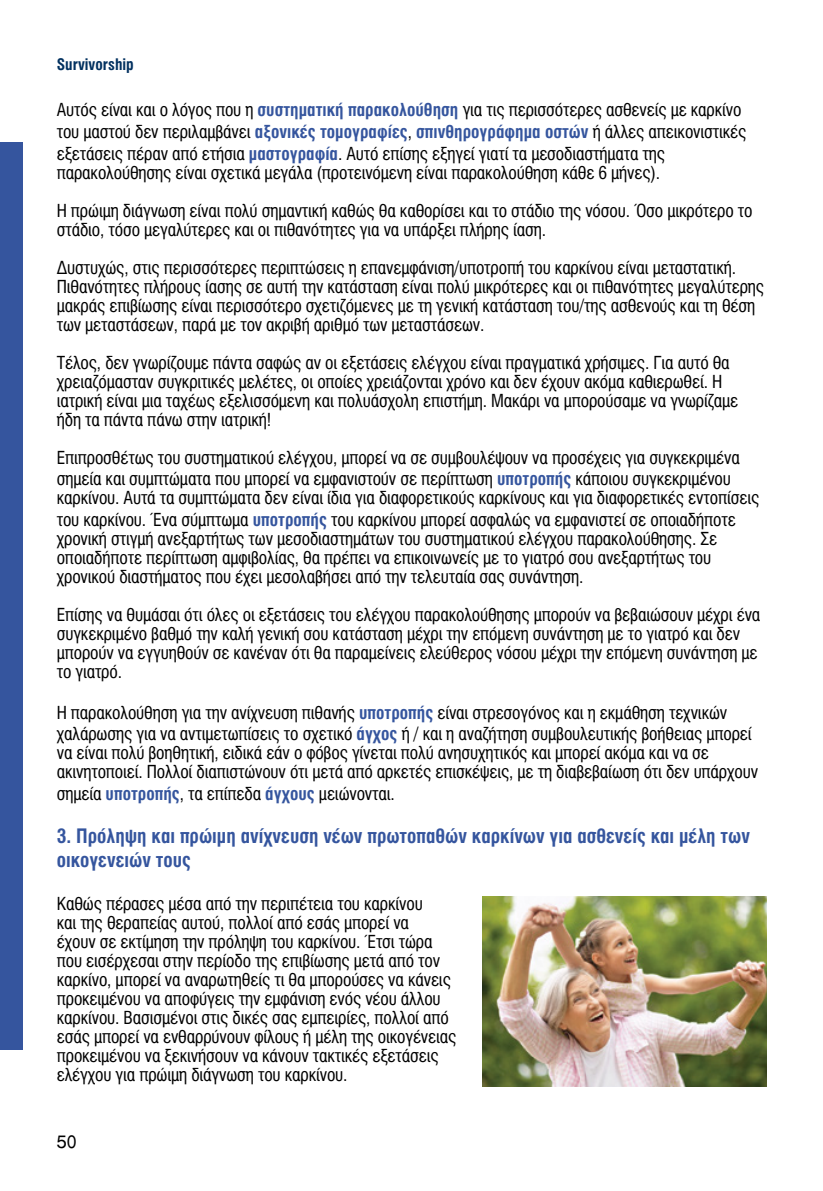
<style>
.page{position:relative;width:823px;height:1191px;background:#fff}
.page>*{position:absolute;margin:0;border:0;box-sizing:border-box;transform-origin:0 0}
.t1{font:20px/24px "UB Helvetica Cond Bold";color:#35559e}
.t2{font:18px/19px "UB Helvetica Cond";letter-spacing:-.01em;color:#000}
.t3{font:18px "UB Helvetica";color:#000}
.t4{font:16px "UB Helvetica Cond Bold";color:#00305f}
.s1{font-family:"UB Helvetica Cond Bold";color:#35559e}
</style>
<div class="page">
<div style="left:0;top:142px;width:23px;height:907px;background:#35559e"></div>
<img style="left:482px;top:896px;width:283px;height:190px">
<p class="t4" style="left:57px;top:55px;width:79px">Survivorship</p>
<p class="t2" style="left:57px;top:99px;width:691px;line-height:21.6px">Αυτός είναι και ο λόγος που η <span class="s1">συστηματική παρακολούθηση</span> για τις περισσότερες ασθενείς με καρκίνο του μαστού δεν περιλαμβάνει <span class="s1">αξονικές τομογραφίες</span>, <span class="s1">σπινθηρογράφημα οστών</span> ή άλλες απεικονιστικές εξετάσεις πέραν από ετήσια <span class="s1">μαστογραφία</span>. Αυτό επίσης εξηγεί γιατί τα μεσοδιαστήματα της</p>
<p class="t2" style="left:57px;top:153px;width:696px;line-height:38px">παρακολούθησης είναι σχετικά μεγάλα (προτεινόμενη είναι παρακολούθηση κάθε 6 μήνες).<br>Η πρώιμη διάγνωση είναι πολύ σημαντική καθώς θα καθορίσει και το στάδιο της νόσου. Όσο μικρότερο το</p>
<p class="t2" style="left:57px;top:210px;width:680px;line-height:38px">στάδιο, τόσο μεγαλύτερες και οι πιθανότητες για να υπάρξει πλήρης ίαση.<br>Δυστυχώς, στις περισσότερες περιπτώσεις η επανεμφάνιση/υποτροπή του καρκίνου είναι μεταστατική.</p>
<p class="t2" style="left:57px;top:277px;width:708px">Πιθανότητες πλήρους ίασης σε αυτή την κατάσταση είναι πολύ μικρότερες και οι πιθανότητες μεγαλύτερης μακράς επιβίωσης είναι περισσότερο σχετιζόμενες με τη γενική κατάσταση του/της ασθενούς και τη θέση των μεταστάσεων, παρά με τον ακριβή αριθμό των μεταστάσεων.</p>
<p class="t2" style="left:57px;top:353px;width:682px">Τέλος, δεν γνωρίζουμε πάντα σαφώς αν οι εξετάσεις ελέγχου είναι πραγματικά χρήσιμες. Για αυτό θα χρειαζόμασταν συγκριτικές μελέτες, οι οποίες χρειάζονται χρόνο και δεν έχουν ακόμα καθιερωθεί. Η ιατρική είναι μια ταχέως εξελισσόμενη και πολυάσχολη επιστήμη. Μακάρι να μπορούσαμε να γνωρίζαμε ήδη τα πάντα πάνω στην ιατρική!</p>
<p class="t2" style="left:57px;top:447px;width:684px;line-height:21.6px">Επιπροσθέτως του συστηματικού ελέγχου, μπορεί να σε συμβουλέψουν να προσέχεις για συγκεκριμένα σημεία και συμπτώματα που μπορεί να εμφανιστούν σε περίπτωση <span class="s1">υποτροπής</span> κάποιου συγκεκριμένου</p>
<p class="t2" style="left:57px;top:487px;width:703px;line-height:21.6px">καρκίνου. Αυτά τα συμπτώματα δεν είναι ίδια για διαφορετικούς καρκίνους και για διαφορετικές εντοπίσεις του καρκίνου. Ένα σύμπτωμα <span class="s1">υποτροπής</span> του καρκίνου μπορεί ασφαλώς να εμφανιστεί σε οποιαδήποτε</p>
<p class="t2" style="left:57px;top:529px;width:661px">χρονική στιγμή ανεξαρτήτως των μεσοδιαστημάτων του συστηματικού ελέγχου παρακολούθησης. Σε οποιαδήποτε περίπτωση αμφιβολίας, θα πρέπει να επικοινωνείς με το γιατρό σου ανεξαρτήτως του χρονικού διαστήματος που έχει μεσολαβήσει από την τελευταία σας συνάντηση.</p>
<p class="t2" style="left:57px;top:605px;width:704px">Επίσης να θυμάσαι ότι όλες οι εξετάσεις του ελέγχου παρακολούθησης μπορούν να βεβαιώσουν μέχρι ένα συγκεκριμένο βαθμό την καλή γενική σου κατάσταση μέχρι την επόμενη συνάντηση με το γιατρό και δεν μπορούν να εγγυηθούν σε κανέναν ότι θα παραμείνεις ελεύθερος νόσου μέχρι την επόμενη συνάντηση με το γιατρό.</p>
<p class="t2" style="left:57px;top:701px;width:696px;line-height:21.6px">Η παρακολούθηση για την ανίχνευση πιθανής <span class="s1">υποτροπής</span> είναι στρεσογόνος και η εκμάθηση τεχνικών χαλάρωσης για να αντιμετωπίσεις το σχετικό <span class="s1">άγχος</span> ή / και η αναζήτηση συμβουλευτικής βοήθειας μπορεί</p>
<p class="t2" style="left:57px;top:743px;width:702px">να είναι πολύ βοηθητική, ειδικά εάν ο φόβος γίνεται πολύ ανησυχητικός και μπορεί ακόμα και να σε ακινητοποιεί. Πολλοί διαπιστώνουν ότι μετά από αρκετές επισκέψεις, με τη διαβεβαίωση ότι δεν υπάρχουν</p>
<p class="t2" style="left:57px;top:784px;width:339px">σημεία <span class="s1">υποτροπής</span>, τα επίπεδα <span class="s1">άγχους</span> μειώνονται.</p>
<p class="t1" style="left:57px;top:824px;width:694px">3. Πρόληψη και πρώιμη ανίχνευση νέων πρωτοπαθών καρκίνων για ασθενείς και μέλη των οικογενειών τους</p>
<p class="t2" style="left:57px;top:894px;width:401px">Καθώς πέρασες μέσα από την περιπέτεια του καρκίνου<br>και της θεραπείας αυτού, πολλοί από εσάς μπορεί να<br>έχουν σε εκτίμηση την πρόληψη του καρκίνου. Έτσι τώρα που εισέρχεσαι στην περίοδο της επιβίωσης μετά από τον καρκίνο, μπορεί να αναρωτηθείς τι θα μπορούσες να κάνεις προκειμένου να αποφύγεις την εμφάνιση ενός νέου άλλου καρκίνου. Βασισμένοι στις δικές σας εμπειρίες, πολλοί από εσάς μπορεί να ενθαρρύνουν φίλους ή μέλη της οικογένειας προκειμένου να ξεκινήσουν να κάνουν τακτικές εξετάσεις ελέγχου για πρώιμη διάγνωση του καρκίνου.</p>
<p class="t3" style="left:57px;top:1131px;width:22px">50</p>
</div>
